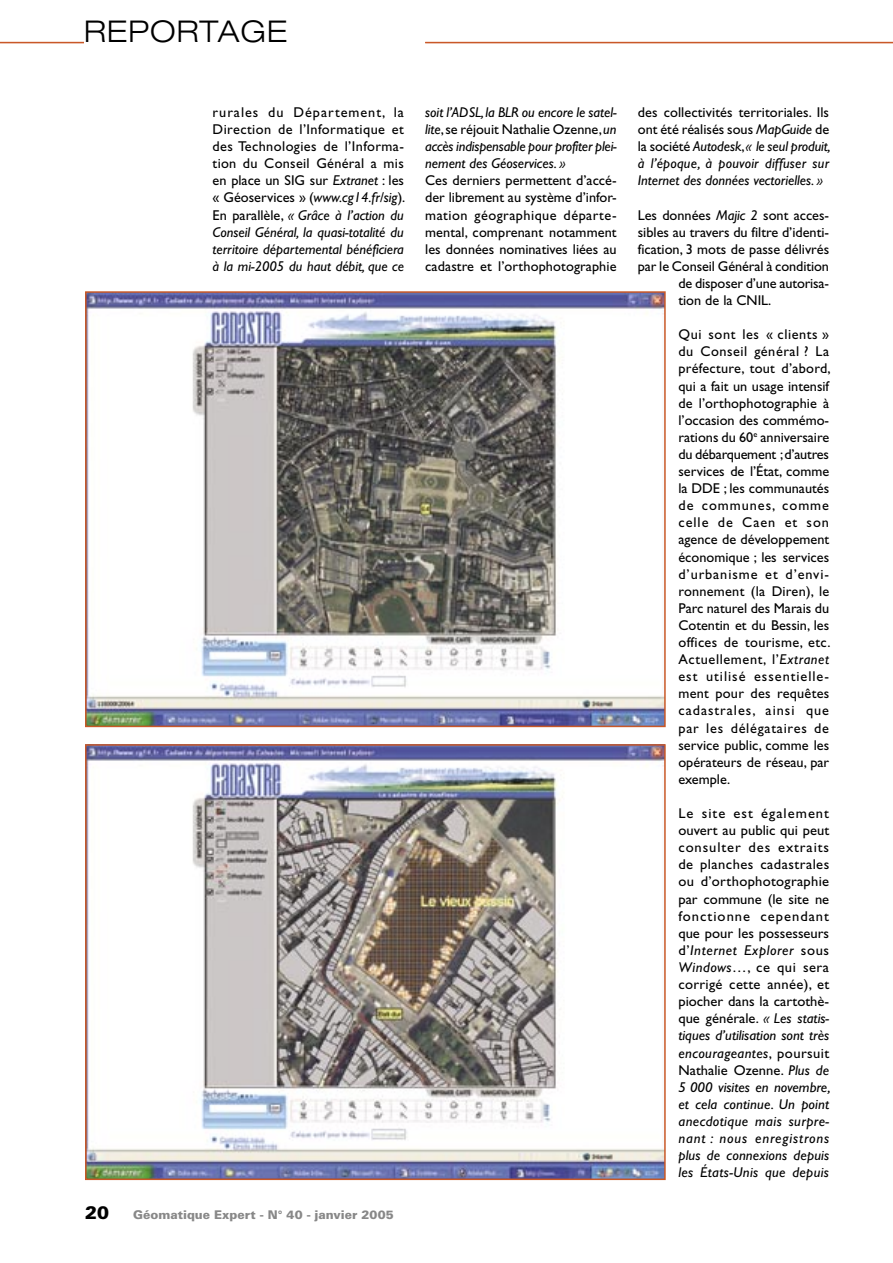
<style>
.page{position:relative;width:893px;height:1263px;background:#fff}
.page>*{position:absolute;margin:0;border:0;box-sizing:border-box;transform-origin:0 0}
.t1{font:300 expanded 30px "Helvetica Neue";letter-spacing:.025em;color:#000}
.t2{font:900 18px "Univers";color:#000}
.Texte{font:14.25px/17.1px "Gill Sans";color:#000;text-align:justify}
.Texte-2{font:italic 14.25px/17.1px "Gill Sans";color:#000;text-align:justify}
.t3{font:900 12px "Univers";color:#888}
.s1{font-style:italic}
.s2{font-style:normal}
</style>
<div class="page">
<hr style="left:425px;top:42px;width:468px;height:1px;background:#c95827">
<hr style="left:0;top:42px;width:84px;height:1px;background:#c95827">
<img style="left:88px;top:294px;width:575px;height:430px">
<div style="left:85px;top:291px;width:581px;height:436px;border:2px solid #c95827"></div>
<img style="left:88px;top:747px;width:575px;height:430px">
<div style="left:85px;top:744px;width:581px;height:436px;border:2px solid #c95827"></div>
<p class="t1" style="left:84px;top:13px;width:205px">REPORTAGE</p>
<p class="Texte" style="left:213px;top:104px;width:194px">rurales du Département, la Direction de l’Informatique et des Technologies de l’Informa&shy;tion du Conseil Général a mis en place un SIG sur <span class="s1">Extranet</span> : les « Géoservices » (<span class="s1">www.cg14.fr/sig</span>).<br>En parallèle, <span class="s1">« Grâce à l’action du Conseil Général, la quasi-totalité du territoire départemental bénéficiera à la mi-2005 du haut débit, que ce</span></p>
<p class="Texte-2" style="left:425px;top:104px;width:193px">soit l’ADSL, la BLR ou encore le satel&shy;lite<span class="s2">, se réjouit Nathalie Ozenne,</span> un accès indispensable pour profiter plei&shy;nement des Géoservices. »</p>
<p class="Texte" style="left:425px;top:172px;width:193px">Ces derniers permettent d’accé&shy;der librement au système d’infor&shy;mation géographique départe&shy;mental, comprenant notamment les données nominatives liées au cadastre et l’orthophotographie</p>
<p class="t2" style="left:85px;top:1201px;width:26px">20</p>
<p class="t3" style="left:133px;top:1207px;width:262px">Géomatique Expert - N° 40 - janvier 2005</p>
<p class="Texte-2" style="left:638px;top:104px;width:194px"><span class="s2">des collectivités territoriales. Ils ont été réalisés sous</span> MapGuide <span class="s2">de la société</span> Autodesk<span class="s2">,</span> « le seul produit, à l’époque, à pouvoir diffuser sur Internet des données vectorielles. »</p>
<p class="Texte" style="left:638px;top:206px;width:193px">Les données <span class="s1">Majic 2</span> sont acces-</p>
<p class="Texte" style="left:638px;top:223px;width:193px">sibles au travers du filtre d’identi-</p>
<p class="Texte" style="left:638px;top:240px;width:193px">fication, 3 mots de passe délivrés</p>
<p class="Texte" style="left:638px;top:258px;width:193px">par le Conseil Général à condition</p>
<p class="Texte" style="left:678px;top:275px;width:152px">de disposer d’une autorisa-</p>
<p class="Texte" style="left:678px;top:292px;width:94px">tion de la CNIL.</p>
<p class="Texte" style="left:678px;top:326px;width:154px">Qui sont les « clients » du Conseil général ? La préfecture, tout d’abord, qui a fait un usage intensif de l’orthophotographie à l’occasion des commémo&shy;rations du 60<sup>e</sup> anniversaire du débarquement ; d’autres services de l’État, comme la DDE ; les communautés de communes, comme celle de Caen et son agence de développement économique ; les services d’urbanisme et d’envi&shy;ronnement (la Diren), le Parc naturel des Marais du Cotentin et du Bessin, les offices de tourisme, etc.<br>Actuellement, l’<span class="s1">Extranet </span>est utilisé essentielle&shy;ment pour des requêtes cadastrales, ainsi que par les délégataires de service public, comme les opérateurs de réseau, par exemple.</p>
<p class="Texte" style="left:678px;top:805px;width:154px">Le site est également ouvert au public qui peut consulter des extraits de planches cadastrales ou d’orthophotographie par commune (le site ne fonctionne cependant que pour les possesseurs d’<span class="s1">Internet Explorer</span> sous <span class="s1">Windows</span>…, ce qui sera corrigé cette année), et piocher dans la cartothè&shy;que générale. <span class="s1">« Les statis&shy;tiques d’utilisation sont très encourageantes</span>, poursuit Nathalie Ozenne. <span class="s1">Plus de 5 000 visites en novembre, et cela continue. Un point anecdotique mais surpre&shy;nant : nous enregistrons plus de connexions depuis les États-Unis que depuis</span></p>
</div>
